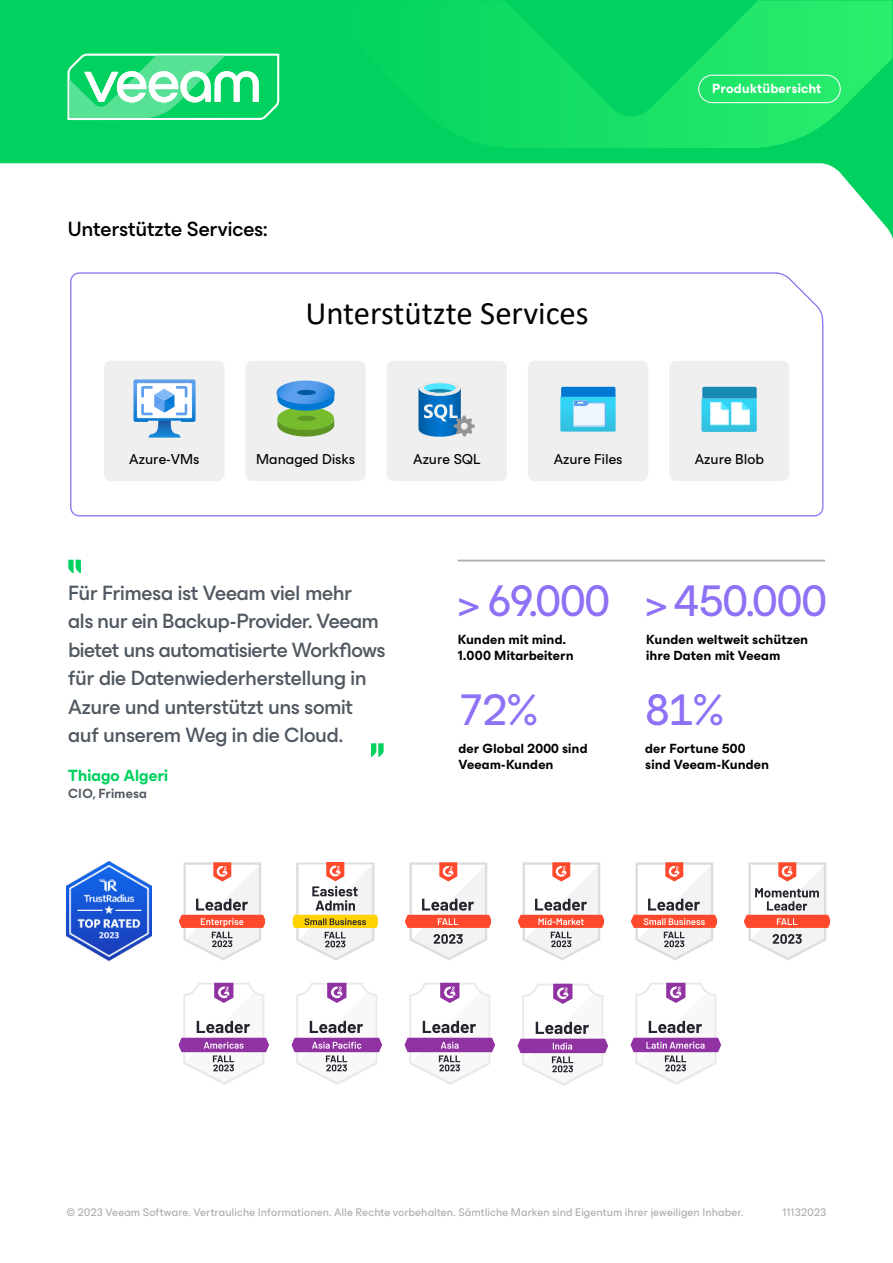
<style>
.page{position:relative;width:893px;height:1263px;background:#fff}
.page>*{position:absolute;margin:0;border:0;box-sizing:border-box;transform-origin:0 0}
.t1{font:45px "ES Build Neutral";letter-spacing:-.025em;color:#8e71f4}
.t2{font:32.85px "Calibri";color:#000}
.t3{font:500 21px/28.5px "ES Build Neutral";letter-spacing:-.02em;color:#505861}
.t4{font:500 21px "ES Build Neutral";letter-spacing:-.005em;color:#000}
.t5{font:700 16.5px "ES Build Neutral";letter-spacing:-.005em;color:#00d15f}
.t6{font:14.7px "ES Build Neutral";color:#000}
.t7{font:700 13.5px/16.5px "ES Build Neutral";letter-spacing:.005em;color:#000}
.t8{font:700 13.5px "ES Build Neutral";letter-spacing:.005em;color:#fff}
.t9{font:600 13.5px "ES Build Neutral";letter-spacing:.005em;color:#505861}
.t10{font:11.25px "ES Build Neutral";letter-spacing:.01em;color:#adacaf}
.s1{font-size:37.5px}
</style>
<div class="page">
<svg style="left:1px;top:1px;width:891px;height:235px"></svg>
<svg style="left:312px;top:1px;width:580px;height:147px;background:#0eda63"></svg>
<svg style="left:66px;top:53px;width:214px;height:68px"></svg>
<div style="left:698px;top:75px;width:143px;height:28px;border:1px solid #fff;border-radius:14px"></div>
<hr style="left:458px;top:560px;width:367px;height:1px;background:#adacaf">
<svg style="left:68px;top:560px;width:13px;height:13px"></svg>
<svg style="left:371px;top:743px;width:13px;height:14px"></svg>
<svg style="left:293px;top:862px;width:85px;height:98px"></svg>
<svg style="left:180px;top:862px;width:85px;height:98px"></svg>
<svg style="left:406px;top:862px;width:85px;height:98px"></svg>
<svg style="left:519px;top:862px;width:85px;height:98px"></svg>
<svg style="left:632px;top:862px;width:85px;height:98px"></svg>
<svg style="left:745px;top:862px;width:85px;height:98px"></svg>
<img style="left:67px;top:861px;width:85px;height:99px">
<svg style="left:178px;top:1038px;width:91px;height:14px"></svg>
<svg style="left:183px;top:983px;width:81px;height:102px"></svg>
<svg style="left:291px;top:1038px;width:91px;height:14px"></svg>
<svg style="left:296px;top:983px;width:81px;height:102px"></svg>
<svg style="left:404px;top:1038px;width:91px;height:14px"></svg>
<svg style="left:409px;top:983px;width:81px;height:102px"></svg>
<svg style="left:517px;top:1039px;width:91px;height:14px"></svg>
<svg style="left:522px;top:984px;width:81px;height:102px"></svg>
<svg style="left:630px;top:1038px;width:91px;height:14px"></svg>
<svg style="left:635px;top:983px;width:81px;height:102px"></svg>
<svg style="left:70px;top:272px;width:754px;height:245px"></svg>
<p class="t4" style="left:68px;top:213px;width:201px">Unterstützte Services:</p>
<h2 class="t2" style="left:305px;top:291px;width:285px">Unterstützte Services</h2>
<p class="t8" style="left:712px;top:78px;width:111px">Produktübersicht</p>
<p class="t6" style="left:129px;top:447px;width:72px">Azure-VMs</p>
<p class="t6" style="left:256px;top:447px;width:100px">Managed Disks</p>
<p class="t6" style="left:413px;top:447px;width:69px">Azure SQL</p>
<p class="t6" style="left:554px;top:447px;width:70px">Azure Files</p>
<p class="t6" style="left:695px;top:447px;width:71px">Azure Blob</p>
<p class="t3" style="left:68px;top:576px;width:319px">Für Frimesa ist Veeam viel mehr<br>als nur ein Backup-Provider. Veeam bietet uns automatisierte Workflows für die Datenwiederherstellung in Azure und unterstützt uns somit auf unserem Weg in die Cloud.</p>
<p class="t5" style="left:68px;top:762px;width:102px">Thiago Algeri</p>
<p class="t9" style="left:68px;top:782px;width:80px">CIO, Frimesa</p>
<h1 class="t1" style="left:459px;top:566px;width:153px"><span class="s1">&gt;</span> 69.000</h1>
<h1 class="t1" style="left:646px;top:566px;width:182px"><span class="s1">&gt;</span> 450.000</h1>
<p class="t7" style="left:458px;top:629px;width:117px">Kunden mit mind.<br>1.000 Mitarbeitern</p>
<p class="t7" style="left:646px;top:629px;width:164px">Kunden weltweit schützen ihre Daten mit Veeam</p>
<h1 class="t1" style="left:458px;top:675px;width:80px">72%</h1>
<h1 class="t1" style="left:645px;top:675px;width:79px">81%</h1>
<p class="t7" style="left:458px;top:738px;width:131px">der Global 2000 sind<br>Veeam-Kunden</p>
<p class="t7" style="left:645px;top:738px;width:125px">der Fortune 500 sind Veeam-Kunden</p>
<p class="t10" style="left:66px;top:1204px;width:679px">© 2023 Veeam Software. Vertrauliche Informationen. Alle Rechte vorbehalten. Sämtliche Marken sind Eigentum ihrer jeweiligen Inhaber.</p>
<p class="t10" style="left:783px;top:1204px;width:45px">11132023</p>
</div>
